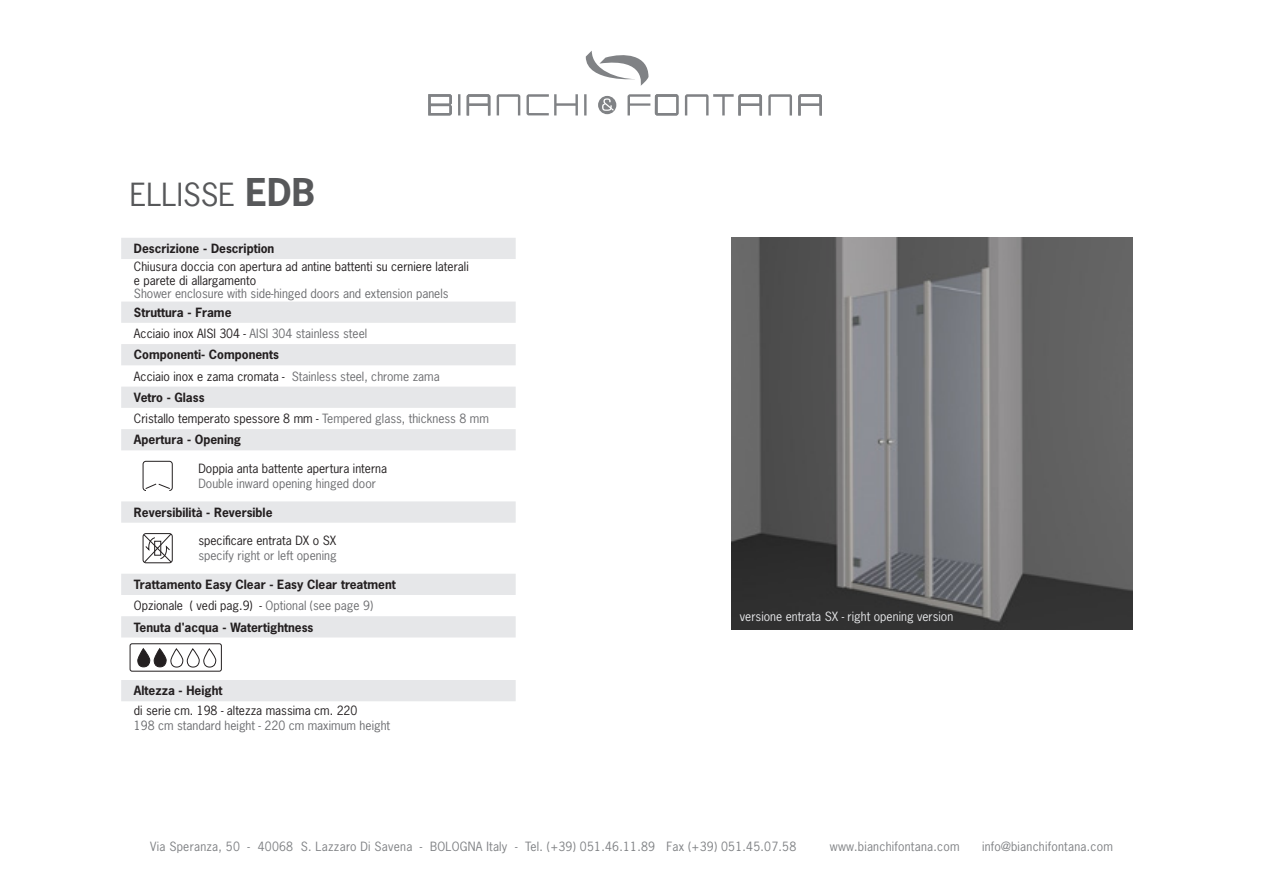
<style>
.page{position:relative;width:1263px;height:893px;background:#fff}
.page>*{position:absolute;margin:0;border:0;box-sizing:border-box;transform-origin:0 0}
.t1{font:30px "News Gothic Std";color:#57585a}
.t2{font:12px/21.3px "News Gothic Std";color:#231f20}
.t3{font:700 12px/21.3px "News Gothic Std";color:#231f20}
.t4{font:12px "News Gothic Std";color:#6c6d70}
.t5{font:12px "News Gothic Std";letter-spacing:.02em;color:#808285}
.t6{font:12px "News Gothic Std";color:#e6e7e9}
.s1{font-weight:700;font-size:36px}
.s2{font-weight:700}
.s3{color:#6c6d70}
.s4{font-weight:400}
.s5{font-weight:400;color:#6c6d70}
</style>
<div class="page">
<svg style="left:598px;top:96px;width:18px;height:18px"></svg>
<svg style="left:428px;top:94px;width:24px;height:21px"></svg>
<hr style="left:458px;top:94px;width:2px;height:21px;background:#808285">
<svg style="left:467px;top:94px;width:23px;height:21px"></svg>
<svg style="left:497px;top:94px;width:23px;height:21px"></svg>
<svg style="left:526px;top:94px;width:52px;height:21px"></svg>
<svg style="left:627px;top:94px;width:51px;height:21px"></svg>
<hr style="left:584px;top:94px;width:2px;height:22px;background:#808285">
<svg style="left:768px;top:94px;width:24px;height:21px"></svg>
<svg style="left:685px;top:94px;width:77px;height:21px"></svg>
<svg style="left:798px;top:94px;width:24px;height:21px"></svg>
<svg style="left:586px;top:51px;width:62px;height:35px"></svg>
<img style="left:731px;top:238px;width:401px;height:391px">
<svg style="left:121px;top:238px;width:395px;height:463px"></svg>
<div style="left:143px;top:461px;width:30px;height:30px;border:1px solid #231f20;border-radius:3px"></div>
<svg style="left:144px;top:483px;width:27px;height:7px"></svg>
<div style="left:143px;top:533px;width:30px;height:30px;border:1px solid #231f20;border-radius:3px"></div>
<svg style="left:143px;top:533px;width:29px;height:30px"></svg>
<div style="left:130px;top:643px;width:92px;height:28px;border:1px solid #231f20;border-radius:2px"></div>
<svg style="left:137px;top:647px;width:79px;height:21px"></svg>
<h1 class="t1" style="left:130px;top:175px;width:187px">ELLISSE <span class="s1">EDB</span></h1>
<p class="t3" style="left:134px;top:238px;width:142px">Descrizione - Description</p>
<p class="t2" style="left:134px;top:260px;width:336px;line-height:13.5px">Chiusura doccia con apertura ad antine battenti su cerniere laterali e parete di allargamento</p>
<p class="t4" style="left:134px;top:286px;width:316px">Shower enclosure with side-hinged doors and extension panels</p>
<p class="t2" style="left:134px;top:302px;width:356px"><span class="s2">Struttura - Frame<br></span>Acciaio inox AISI 304 - <span class="s3">AISI 304 stainless steel<br></span><span class="s2">Componenti- Components<br></span>Acciaio inox e zama cromata - <span class="s3">Stainless steel, chrome zama<br></span><span class="s2">Vetro - Glass<br></span>Cristallo temperato spessore 8 mm - <span class="s3">Tempered glass, thickness 8 mm </span><span class="s2">Apertura - Opening</span></p>
<p class="t2" style="left:198px;top:458px;width:190px">Doppia anta battente apertura interna</p>
<p class="t4" style="left:198px;top:476px;width:179px">Double inward opening hinged door</p>
<p class="t3" style="left:134px;top:501px;width:140px">Reversibilità - Reversible</p>
<p class="t2" style="left:198px;top:530px;width:139px">specificare entrata DX o SX</p>
<p class="t4" style="left:198px;top:548px;width:140px">specify right or left opening</p>
<p class="t3" style="left:134px;top:574px;width:263px">Trattamento Easy Clear - Easy Clear treatment<br><span class="s4">Opzionale ( vedi pag.9) -</span> <span class="s5">Optional (see page 9)<br></span>Tenuta d'acqua - Watertightness</p>
<p class="t3" style="left:134px;top:680px;width:90px">Altezza - Height</p>
<p class="t2" style="left:134px;top:699px;width:225px">di serie cm. 198 - altezza massima cm. 220</p>
<p class="t4" style="left:134px;top:717px;width:258px">198 cm standard height - 220 cm maximum height</p>
<p class="t6" style="left:740px;top:608px;width:215px">versione entrata SX - right opening version</p>
<p class="t5" style="left:150px;top:838px;width:648px">Via Speranza, 50 - 40068 S. Lazzaro Di Savena - BOLOGNA Italy - Tel. (+39) 051.46.11.89 Fax (+39) 051.45.07.58</p>
<p class="t5" style="left:830px;top:838px;width:131px">www.bianchifontana.com</p>
<p class="t5" style="left:982px;top:838px;width:132px">info@bianchifontana.com</p>
</div>
